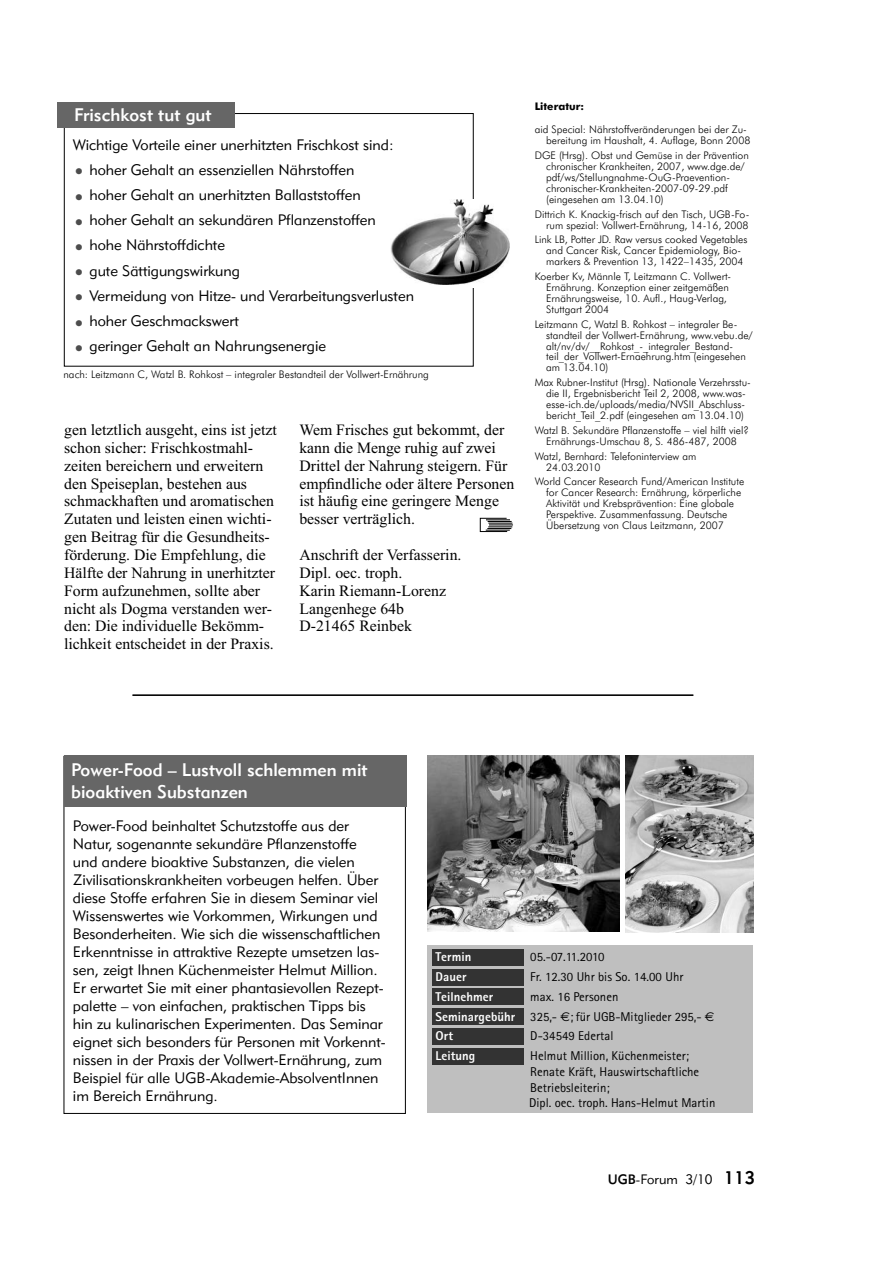
<style>
.page{position:relative;width:893px;height:1263px;background:#fff}
.page>*{position:absolute;margin:0;border:0;box-sizing:border-box;transform-origin:0 0}
.t1{font:18px/21.6px "Geometric 415 BT Medium A";color:#fff}
.t2{font:15.75px/17.9px "Times New Roman";color:#000}
.t3{font:15px/18px "Geometric 415 BT Lite A";color:#000}
.t4{font:13.5px "Geometric 415 BT Lite A";color:#000}
.t5{font:12.75px/15.8px "Rotis Sans Serif";letter-spacing:.005em;color:#000}
.t6{font:800 12.75px "Rotis Sans Serif";letter-spacing:.005em;color:#fff}
.t7{font:12.75px "Rotis Sans Serif";letter-spacing:-.035em;color:#000}
.t8{font:300 10.5px/10.9px "Futura BT";color:#000}
.t9{font:700 10.5px "Futura BT";color:#000}
.s1{font-size:21px;color:#4d4d4d}
.s2{font-weight:800;color:#fff}
.s3{font-family:"Euro Sans"}
.s4{font-family:"Geometric 415 BT Medium A"}
.s5{font-family:"Geometric 415 BT Medium A";font-size:18px}
</style>
<div class="page">
<div style="left:64px;top:113px;width:409px;height:253px;border:1px solid #000"></div>
<div style="left:57px;top:102px;width:177px;height:26px;background:#666"></div>
<hr style="left:132px;top:694px;width:561px;height:2px;background:#000">
<svg style="left:480px;top:518px;width:33px;height:14px"></svg>
<div style="left:390px;top:199px;width:119px;height:88px;background:#fff"></div>
<img style="left:390px;top:199px;width:119px;height:86px">
<div style="left:427px;top:945px;width:326px;height:168px;background:#bfbfbf"></div>
<div style="left:432px;top:949px;width:91px;height:16px;background:#333"></div>
<div style="left:432px;top:969px;width:91px;height:16px;background:#333"></div>
<div style="left:432px;top:988px;width:91px;height:17px;background:#333"></div>
<div style="left:432px;top:1008px;width:91px;height:17px;background:#333"></div>
<div style="left:432px;top:1028px;width:91px;height:17px;background:#333"></div>
<div style="left:432px;top:1049px;width:91px;height:16px;background:#333"></div>
<div style="left:64px;top:755px;width:342px;height:52px;background:#666"></div>
<img style="left:427px;top:755px;width:193px;height:177px">
<img style="left:625px;top:755px;width:128px;height:177px">
<h1 class="t1" style="left:74px;top:106px;width:139px">Frischkost tut gut</h1>
<h3 class="t3" style="left:73px;top:135px;width:322px">Wichtige Vorteile einer unerhitzten Frischkost sind:</h3>
<h3 class="t3" style="left:73px;top:161px;width:283px"><span class="s1">•</span> hoher Gehalt an essenziellen Nährstoffen</h3>
<h3 class="t3" style="left:73px;top:186px;width:289px"><span class="s1">•</span> hoher Gehalt an unerhitzten Ballaststoffen</h3>
<h3 class="t3" style="left:73px;top:211px;width:304px"><span class="s1">•</span> hoher Gehalt an sekundären Pflanzenstoffen</h3>
<h3 class="t3" style="left:73px;top:236px;width:154px"><span class="s1">•</span> hohe Nährstoffdichte</h3>
<h3 class="t3" style="left:73px;top:261px;width:169px"><span class="s1">•</span> gute Sättigungswirkung</h3>
<h3 class="t3" style="left:73px;top:287px;width:342px"><span class="s1">•</span> Vermeidung von Hitze- und Verarbeitungsverlusten</h3>
<h3 class="t3" style="left:73px;top:312px;width:167px"><span class="s1">•</span> hoher Geschmackswert</h3>
<h3 class="t3" style="left:73px;top:337px;width:255px"><span class="s1">•</span> geringer Gehalt an Nahrungsenergie</h3>
<p class="t8" style="left:63px;top:369px;width:367px">nach: Leitzmann C, Watzl B. Rohkost – integraler Bestandteil der Vollwert-Ernährung</p>
<p class="t2" style="left:64px;top:421px;width:214px">gen letztlich ausgeht, eins ist jetzt schon sicher: Frischkostmahl&shy;zeiten bereichern und erweitern den Speiseplan, bestehen aus schmackhaften und aromatischen<br>Zutaten und leisten einen wichti&shy;gen Beitrag für die Gesundheits&shy;förderung. Die Empfehlung, die<br>Hälfte der Nahrung in unerhitzter<br>Form aufzunehmen, sollte aber nicht als Dogma verstanden wer&shy;den: Die individuelle Bekömm&shy;lichkeit entscheidet in der Praxis.</p>
<h2 class="t2" style="left:299px;top:421px;width:216px">Wem Frisches gut bekommt, der kann die Menge ruhig auf zwei<br>Drittel der Nahrung steigern. Für empfindliche oder ältere Personen ist häufig eine geringere Menge besser verträglich.</h2>
<h2 class="t2" style="left:299px;top:546px;width:163px">Anschrift der Verfasserin.<br>Dipl. oec. troph.<br>Karin Riemann-Lorenz<br>Langenhege 64b<br>D-21465 Reinbek</h2>
<p class="t9" style="left:534px;top:102px;width:51px">Literatur:</p>
<p class="t8" style="left:546px;top:124px;width:206px;text-indent:-11px">aid Special: Nährstoffveränderungen bei der Zu&shy;bereitung im Haushalt, 4. Auflage, Bonn 2008</p>
<p class="t8" style="left:546px;top:150px;width:204px;text-indent:-11px">DGE (Hrsg). Obst und Gemüse in der Prävention chronischer Krankheiten, 2007, www.dge.de/ pdf/ws/Stellungnahme-OuG-Praevention&shy;chronischer-Krankheiten-2007-09-29.pdf (eingesehen am 13.04.10)</p>
<p class="t8" style="left:534px;top:209px;width:216px;text-align:right">Dittrich K. Knackig-frisch auf den Tisch, UGB-Fo&shy;rum spezial: Vollwert-Ernährung, 14-16, 2008</p>
<p class="t8" style="left:546px;top:234px;width:203px;text-indent:-11px">Link LB, Potter JD. Raw versus cooked Vegetables and Cancer Risk, Cancer Epidemiology, Bio&shy;markers &amp; Prevention 13, 1422–1435, 2004</p>
<p class="t8" style="left:546px;top:271px;width:186px;text-indent:-11px">Koerber Kv, Männle T, Leitzmann C. Vollwert-Ernährung. Konzeption einer zeitgemäßen Ernährungsweise, 10. Aufl., Haug-Verlag, Stuttgart 2004</p>
<p class="t8" style="left:546px;top:319px;width:208px;text-indent:-11px">Leitzmann C, Watzl B. Rohkost – integraler Be&shy;standteil der Vollwert-Ernährung, www.vebu.de/ alt/nv/dv/__Rohkost_-_integraler_Bestand&shy;teil_der_Vollwert-Ernaehrung.htm (eingesehen am 13.04.10)</p>
<p class="t8" style="left:546px;top:377px;width:206px;text-indent:-11px">Max Rubner-Institut (Hrsg). Nationale Verzehrsstu&shy;die II, Ergebnisbericht Teil 2, 2008, www.was&shy;esse-ich.de/uploads/media/NVSII_Abschluss&shy;bericht_Teil_2.pdf (eingesehen am 13.04.10)</p>
<p class="t8" style="left:534px;top:425px;width:216px;text-align:center">Watzl B. Sekundäre Pflanzenstoffe – viel hilft viel?<br>Ernährungs-Umschau 8, S. 486-487, 2008</p>
<p class="t8" style="left:546px;top:451px;width:152px;text-indent:-11px">Watzl, Bernhard: Telefoninterview am<br>24.03.2010</p>
<p class="t8" style="left:546px;top:476px;width:200px;text-indent:-11px">World Cancer Research Fund/American Institute for Cancer Research: Ernährung, körperliche Aktivität und Krebsprävention: Eine globale Perspektive. Zusammenfassung. Deutsche Übersetzung von Claus Leitzmann, 2007</p>
<h1 class="t1" style="left:71px;top:761px;width:298px">Power-Food – Lustvoll schlemmen mit bioaktiven Substanzen</h1>
<p class="t3" style="left:73px;top:817px;width:314px">Power-Food beinhaltet Schutzstoffe aus der Natur, sogenannte sekundäre Pflanzenstoffe<br>und andere bioaktive Substanzen, die vielen Zivilisationskrankheiten vorbeugen helfen. Über diese Stoffe erfahren Sie in diesem Seminar viel Wissenswertes wie Vorkommen, Wirkungen und Besonderheiten. Wie sich die wissenschaftlichen Erkenntnisse in attraktive Rezepte umsetzen las&shy;sen, zeigt Ihnen Küchenmeister Helmut Million.<br>Er erwartet Sie mit einer phantasievollen Rezept&shy;palette – von einfachen, praktischen Tipps bis hin zu kulinarischen Experimenten. Das Seminar eignet sich besonders für Personen mit Vorkennt&shy;nissen in der Praxis der Vollwert-Ernährung, zum Beispiel für alle UGB-Akademie-AbsolventInnen im Bereich Ernährung.</p>
<p class="t6" style="left:435px;top:952px;width:37px">Termin</p>
<p class="t7" style="left:530px;top:952px;width:76px">05.-07.11.2010</p>
<p class="t6" style="left:435px;top:972px;width:32px">Dauer</p>
<p class="t5" style="left:530px;top:970px;width:155px">Fr. 12.30 Uhr bis So. 14.00 Uhr</p>
<p class="t6" style="left:435px;top:992px;width:59px">Teilnehmer</p>
<p class="t5" style="left:435px;top:988px;width:280px;line-height:19.8px;text-indent:95px">max. 16 Personen<br><span class="s2">Seminargebühr</span> 325,- <span class="s3">€</span>; für UGB-Mitglieder 295,- <span class="s3">€<br></span><span class="s2">Ort</span></p>
<p class="t5" style="left:530px;top:1029px;width:85px">D-34549 Edertal</p>
<p class="t6" style="left:435px;top:1051px;width:41px">Leitung</p>
<p class="t5" style="left:529px;top:1049px;width:188px">Helmut Million, Küchenmeister;<br>Renate Kräft, Hauswirtschaftliche<br>Betriebsleiterin;<br>Dipl. oec. troph. Hans-Helmut Martin</p>
<p class="t4" style="left:608px;top:1171px;width:148px"><span class="s4">UGB</span>-Forum 3/10 <span class="s5">113</span></p>
</div>
